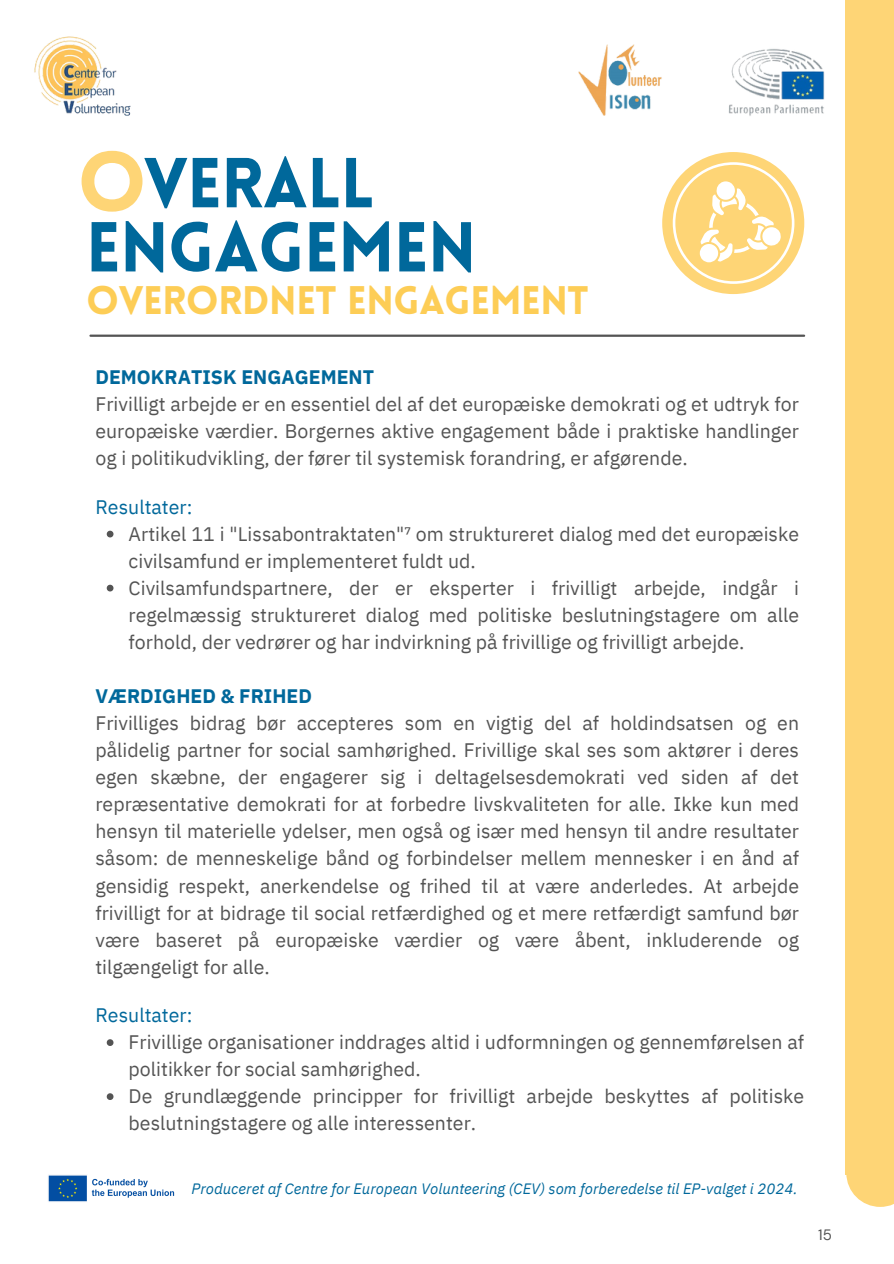
<style>
.page{position:relative;width:894px;height:1264px;background:#fff}
.page>*{position:absolute;margin:0;border:0;box-sizing:border-box;transform-origin:0 0}
.t1{font:900 82.5px "Lovelo";color:#fed576}
.t2{font:900 69px/64.2px "Lovelo";letter-spacing:-.01em;color:#00689b}
.t3{font:900 39px "Lovelo";letter-spacing:-.01em;color:#fdcd56}
.t4{font:19.5px/27px "IBM Plex Sans";color:#545454}
.t5{font:19.5px "IBM Plex Sans";color:#00689b}
.t6{font:italic 15px "IBM Plex Sans";color:#00689b}
.t7{font:15px "DM Sans";color:#545454}
.s1{color:#fff}
.s2{font-weight:700;color:#00689b}
</style>
<div class="page">
<hr style="left:90px;top:334px;width:713px;height:3px;background:#545454">
<img style="left:34px;top:36px;width:97px;height:80px">
<img style="left:578px;top:44px;width:84px;height:72px">
<img style="left:728px;top:48px;width:97px;height:68px">
<img style="left:48px;top:1175px;width:127px;height:27px">
<svg style="left:107px;top:530px;width:6px;height:7px"></svg>
<svg style="left:107px;top:584px;width:6px;height:7px"></svg>
<svg style="left:107px;top:1039px;width:6px;height:6px"></svg>
<svg style="left:107px;top:1093px;width:6px;height:6px"></svg>
<div style="left:662px;top:152px;width:142px;height:142px;background:#fed576;border-radius:50%"></div>
<svg style="left:672px;top:162px;width:122px;height:122px"></svg>
<div style="left:845px;top:0;width:48px;height:1174px;background:#fed576"></div>
<svg style="left:846px;top:1174px;width:47px;height:32px;background:#fedb8b"></svg>
<p class="t1" style="left:77px;top:149px;width:71px">O</p>
<h1 class="t2" style="left:86px;top:158px;width:429px"><span class="s1">O</span>VERALL<br>ENGAGEMEN<span class="s1">T</span></h1>
<h1 class="t3" style="left:86px;top:285px;width:504px">OVERORDNET ENGAGEMENT</h1>
<h2 class="t4" style="left:95px;top:363px;width:705px"><span class="s2">DEMOKRATISK ENGAGEMENT<br></span>Frivilligt arbejde er en essentiel del af det europæiske demokrati og et udtryk for europæiske værdier. Borgernes aktive engagement både i praktiske handlinger og i politikudvikling, der fører til systemisk forandring, er afgørende.</h2>
<h2 class="t5" style="left:95px;top:494px;width:98px">Resultater:</h2>
<p class="t4" style="left:129px;top:520px;width:671px">Artikel 11 i "Lissabontraktaten"⁷ om struktureret dialog med det europæiske civilsamfund er implementeret fuldt ud.</p>
<p class="t4" style="left:129px;top:574px;width:671px;text-align:justify">Civilsamfundspartnere, der er eksperter i frivilligt arbejde, indgår i regelmæssig struktureret dialog med politiske beslutningstagere om alle forhold, der vedrører og har indvirkning på frivillige og frivilligt arbejde.</p>
<h2 class="t4" style="left:95px;top:682px;width:705px"><span class="s2">VÆRDIGHED &amp; FRIHED<br></span>Frivilliges bidrag bør accepteres som en vigtig del af holdindsatsen og en pålidelig partner for social samhørighed. Frivillige skal ses som aktører i deres egen skæbne, der engagerer sig i deltagelsesdemokrati ved siden af det repræsentative demokrati for at forbedre livskvaliteten for alle. Ikke kun med hensyn til materielle ydelser, men også og især med hensyn til andre resultater såsom: de menneskelige bånd og forbindelser mellem mennesker i en ånd af gensidig respekt, anerkendelse og frihed til at være anderledes. At arbejde frivilligt for at bidrage til social retfærdighed og et mere retfærdigt samfund bør være baseret på europæiske værdier og være åbent, inkluderende og tilgængeligt for alle.</h2>
<h2 class="t5" style="left:95px;top:1002px;width:98px">Resultater:</h2>
<p class="t4" style="left:129px;top:1028px;width:677px">Frivillige organisationer inddrages altid i udformningen og gennemførelsen af politikker for social samhørighed.</p>
<p class="t4" style="left:129px;top:1082px;width:677px">De grundlæggende principper for frivilligt arbejde beskyttes af politiske beslutningstagere og alle interessenter.</p>
<p class="t6" style="left:191px;top:1178px;width:607px">Produceret af Centre for European Volunteering (CEV) som forberedelse til EP-valget i 2024.</p>
<p class="t7" style="left:818px;top:1225px;width:15px">15</p>
</div>
